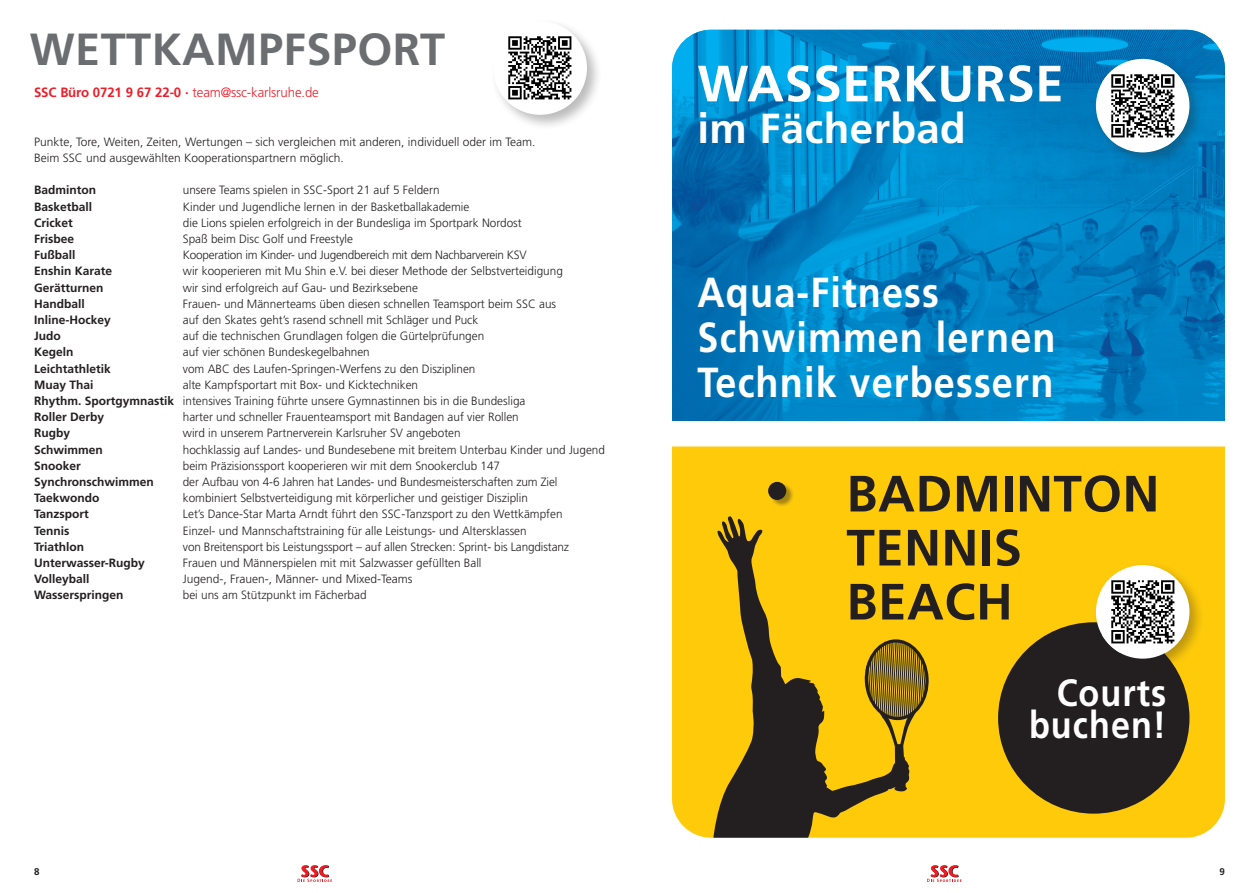
<style>
.page{position:relative;width:1259px;height:893px;background:#fff}
.page>*{position:absolute;margin:0;border:0;box-sizing:border-box;transform-origin:0 0}
.t1{font:700 51px/54px "Frutiger LT Pro";letter-spacing:.01em;color:#231f20}
.t2{font:700 51px "Frutiger LT Pro";letter-spacing:.01em;color:#fff}
.t3{font:700 45px "Frutiger LT Pro";letter-spacing:.01em;color:#6c6d70}
.t4{font:700 42px/45px "Frutiger LT Pro";letter-spacing:.03em;color:#fff;scale:.9 1}
.t5{font:700 42px "Frutiger LT Pro";letter-spacing:.01em;color:#fff}
.t6{font:700 37.95px/31.7px "Frutiger LT Pro";letter-spacing:.03em;color:#fff;text-align:right;scale:.9 1}
.t7{font:300 13.5px "Frutiger LT Pro";letter-spacing:-.01em;color:#eb1e2a}
.t8{font:300 12px/16.2px "Frutiger LT Pro";color:#231f20}
.t9{font:700 12px "Frutiger LT Pro";color:#231f20}
.t10{font:300 12px/16.2px "Frutiger LT Std";color:#231f20}
.t11{font:300 12px "Frutiger LT Pro";letter-spacing:-.02em;color:#231f20}
.t12{font:700 9.75px "Frutiger LT Pro";color:#231f20}
.s1{font-weight:700}
</style>
<div class="page">
<svg style="left:927px;top:865px;width:34px;height:17px"></svg>
<svg style="left:297px;top:865px;width:35px;height:17px"></svg>
<div style="left:672px;top:446px;width:553px;height:392px;background:#feca0a"></div>
<div style="left:998px;top:622px;width:191px;height:192px;background:#231f20;border-radius:50%"></div>
<div style="left:490px;top:18px;width:112px;height:112px;background:#231f20;opacity:.3"></div>
<div style="left:493px;top:21px;width:94px;height:94px;background:#fff;border-radius:50%"></div>
<img style="left:500px;top:28px;width:80px;height:81px">
<div style="left:769px;top:483px;width:25px;height:25px;background:#231f20;opacity:.4"></div>
<div style="left:768px;top:482px;width:18px;height:18px;background:#231f20;border-radius:50%"></div>
<svg style="left:713px;top:516px;width:196px;height:322px;background:#b99411"></svg>
<svg style="left:864px;top:639px;width:64px;height:153px;background:#ad8b11"></svg>
<div style="left:1092px;top:562px;width:113px;height:112px;background:#231f20;opacity:.3"></div>
<div style="left:1096px;top:565px;width:93px;height:94px;background:#fff;border-radius:50%"></div>
<img style="left:1102px;top:571px;width:81px;height:81px">
<img style="left:672px;top:30px;width:553px;height:391px">
<div style="left:1092px;top:56px;width:113px;height:112px;background:#231f20;opacity:.3"></div>
<div style="left:1096px;top:59px;width:93px;height:93px;background:#fff;border-radius:50%"></div>
<img style="left:1102px;top:65px;width:81px;height:81px">
<h2 class="t3" style="left:30px;top:22px;width:417px">WETTKAMPFSPORT</h2>
<p class="t7" style="left:34px;top:85px;width:286px"><span class="s1">SSC Büro 0721 9 67 22-0 ·</span> team@ssc-karlsruhe.de</p>
<p class="t10" style="left:34px;top:134px;width:503px">Punkte, Tore, Weiten, Zeiten, Wertungen – sich vergleichen mit anderen, individuell oder im Team.<br>Beim SSC und ausgewählten Kooperationspartnern möglich.</p>
<p class="t9" style="left:34px;top:183px;width:64px">Badminton</p>
<p class="t8" style="left:183px;top:182px;width:258px">unsere Teams spielen in SSC-Sport 21 auf 5 Feldern</p>
<p class="t9" style="left:34px;top:199px;width:60px">Basketball</p>
<p class="t8" style="left:183px;top:198px;width:288px">Kinder und Jugendliche lernen in der Basketballakademie</p>
<p class="t9" style="left:34px;top:215px;width:40px">Cricket</p>
<p class="t8" style="left:183px;top:215px;width:340px">die Lions spielen erfolgreich in der Bundesliga im Sportpark Nordost</p>
<p class="t9" style="left:34px;top:232px;width:42px">Frisbee</p>
<p class="t8" style="left:183px;top:231px;width:172px">Spaß beim Disc Golf und Freestyle</p>
<p class="t9" style="left:34px;top:248px;width:43px">Fußball</p>
<p class="t11" style="left:183px;top:248px;width:345px">Kooperation im Kinder- und Jugendbereich mit dem Nachbarverein KSV</p>
<p class="t9" style="left:34px;top:264px;width:80px">Enshin Karate</p>
<p class="t8" style="left:183px;top:263px;width:381px">wir kooperieren mit Mu Shin e.V. bei dieser Methode der Selbstverteidigung</p>
<p class="t9" style="left:34px;top:280px;width:71px">Gerätturnen</p>
<p class="t8" style="left:183px;top:279px;width:237px">wir sind erfolgreich auf Gau- und Bezirksebene</p>
<p class="t9" style="left:34px;top:296px;width:52px">Handball</p>
<p class="t8" style="left:183px;top:296px;width:375px">Frauen- und Männerteams üben diesen schnellen Teamsport beim SSC aus</p>
<p class="t9" style="left:34px;top:313px;width:78px">Inline-Hockey</p>
<p class="t8" style="left:183px;top:312px;width:297px">auf den Skates geht’s rasend schnell mit Schläger und Puck</p>
<p class="t9" style="left:34px;top:329px;width:28px">Judo</p>
<p class="t8" style="left:183px;top:328px;width:303px">auf die technischen Grundlagen folgen die Gürtelprüfungen</p>
<p class="t9" style="left:34px;top:345px;width:41px">Kegeln</p>
<p class="t8" style="left:183px;top:344px;width:188px">auf vier schönen Bundeskegelbahnen</p>
<p class="t9" style="left:34px;top:361px;width:78px">Leichtathletik</p>
<p class="t8" style="left:183px;top:360px;width:294px">vom ABC des Laufen-Springen-Werfens zu den Disziplinen</p>
<p class="t9" style="left:34px;top:377px;width:61px">Muay Thai</p>
<p class="t8" style="left:34px;top:377px;width:493px;text-indent:149px">alte Kampfsportart mit Box- und Kicktechniken<br><span class="s1">Rhythm. Sportgymnastik</span> intensives Training führte unsere Gymnastinnen bis in die Bundesliga<br><span class="s1">Roller Derby</span></p>
<p class="t8" style="left:183px;top:409px;width:337px">harter und schneller Frauenteamsport mit Bandagen auf vier Rollen</p>
<p class="t9" style="left:34px;top:426px;width:37px">Rugby</p>
<p class="t8" style="left:183px;top:425px;width:279px">wird in unserem Partnerverein Karlsruher SV angeboten</p>
<p class="t9" style="left:34px;top:442px;width:70px">Schwimmen</p>
<p class="t8" style="left:183px;top:441px;width:423px">hochklassig auf Landes- und Bundesebene mit breitem Unterbau Kinder und Jugend</p>
<p class="t9" style="left:34px;top:458px;width:48px">Snooker</p>
<p class="t8" style="left:183px;top:458px;width:319px">beim Präzisionssport kooperieren wir mit dem Snookerclub 147</p>
<p class="t9" style="left:34px;top:475px;width:121px">Synchronschwimmen</p>
<p class="t8" style="left:183px;top:474px;width:376px">der Aufbau von 4-6 Jahren hat Landes- und Bundesmeisterschaften zum Ziel</p>
<p class="t9" style="left:34px;top:491px;width:67px">Taekwondo</p>
<p class="t8" style="left:183px;top:490px;width:346px">kombiniert Selbstverteidigung mit körperlicher und geistiger Disziplin</p>
<p class="t9" style="left:34px;top:507px;width:56px">Tanzsport</p>
<p class="t8" style="left:183px;top:506px;width:381px">Let’s Dance-Star Marta Arndt führt den SSC-Tanzsport zu den Wettkämpfen</p>
<p class="t9" style="left:34px;top:523px;width:37px">Tennis</p>
<p class="t8" style="left:183px;top:522px;width:345px">Einzel- und Mannschaftstraining für alle Leistungs- und Altersklassen</p>
<p class="t9" style="left:34px;top:539px;width:52px">Triathlon</p>
<p class="t8" style="left:183px;top:539px;width:388px">von Breitensport bis Leistungssport – auf allen Strecken: Sprint- bis Langdistanz</p>
<p class="t9" style="left:34px;top:556px;width:112px">Unterwasser-Rugby</p>
<p class="t8" style="left:183px;top:555px;width:300px">Frauen und Männerspielen mit mit Salzwasser gefüllten Ball</p>
<p class="t9" style="left:34px;top:572px;width:57px">Volleyball</p>
<p class="t8" style="left:183px;top:571px;width:231px">Jugend-, Frauen-, Männer- und Mixed-Teams</p>
<p class="t9" style="left:34px;top:588px;width:91px">Wasserspringen</p>
<p class="t8" style="left:183px;top:587px;width:185px">bei uns am Stützpunkt im Fächerbad</p>
<h1 class="t2" style="left:697px;top:53px;width:367px">WASSERKURSE</h1>
<h3 class="t5" style="left:697px;top:104px;width:270px">im Fächerbad</h3>
<h3 class="t4" style="left:697px;top:270px;width:399px">Aqua-Fitness<br>Schwimmen lernen<br>Technik verbessern</h3>
<h1 class="t1" style="left:846px;top:467px;width:314px">BADMINTON<br>TENNIS<br>BEACH</h1>
<h3 class="t6" style="left:1029px;top:677px;width:154px">Courts buchen!</h3>
<p class="t12" style="left:34px;top:866px;width:7px">8</p>
<p class="t12" style="left:1219px;top:866px;width:7px">9</p>
</div>
